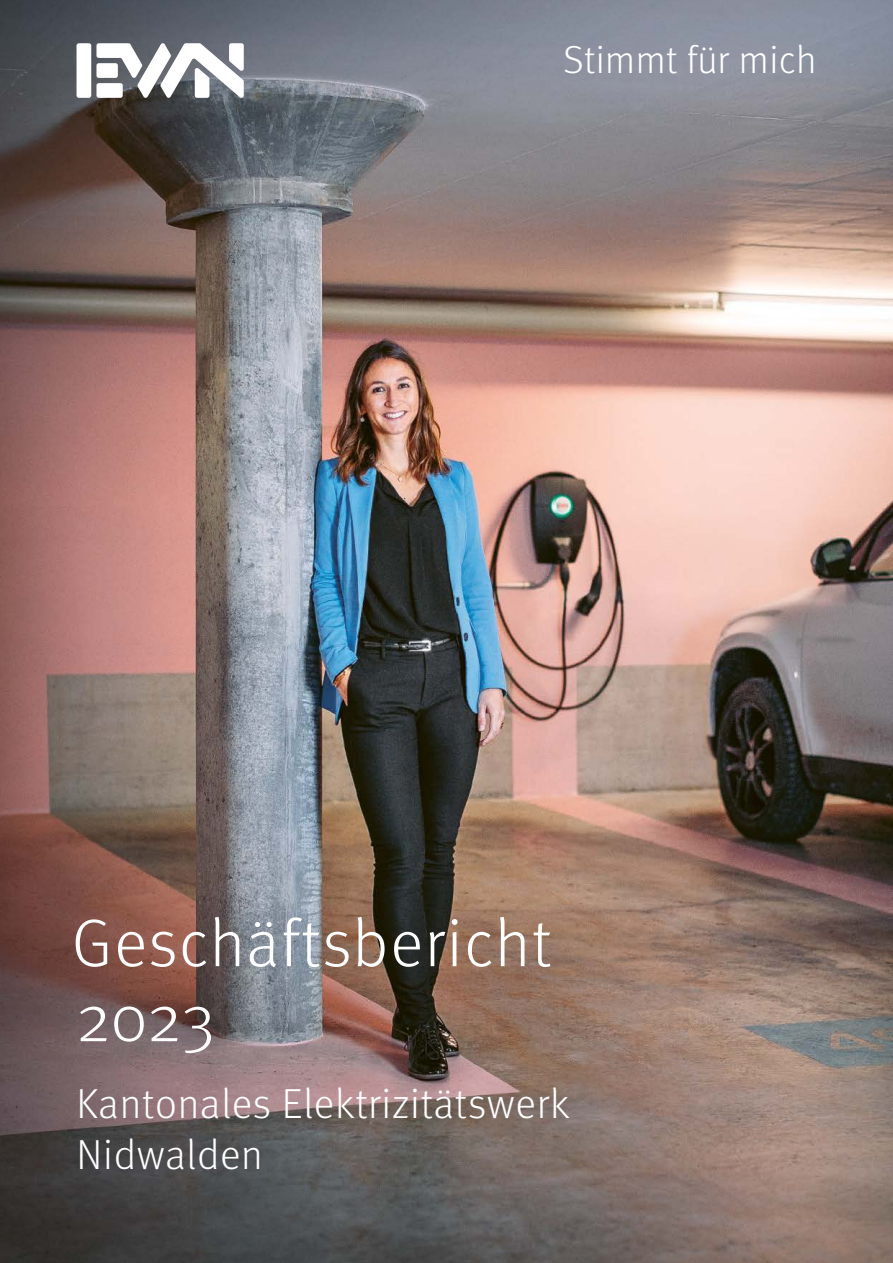
<style>
.page{position:relative;width:893px;height:1263px;background:#fff}
.page>*{position:absolute;margin:0;border:0;box-sizing:border-box;transform-origin:0 0}
.t1{font:300 67.5px/75px "Meta Pro";letter-spacing:.025em;color:#fff}
.t2{font:300 42px/51px "Meta Pro";letter-spacing:.02em;color:#fff}
.t3{font:300 39px "Meta Pro";letter-spacing:.01em;color:#fff}
</style>
<div class="page">
<img style="left:0;top:0;width:893px;height:1263px">
<div style="left:77px;top:43px;width:14px;height:55px;background:#fff;border-radius:2px"></div>
<svg style="left:96px;top:43px;width:148px;height:55px"></svg>
<p class="t3" style="left:563px;top:31px;width:254px">Stimmt für mich</p>
<h1 class="t1" style="left:72px;top:902px;width:481px">Geschäftsbericht<br>2023</h1>
<p class="t2" style="left:77px;top:1075px;width:495px">Kantonales Elektrizitätswerk<br>Nidwalden</p>
</div>
